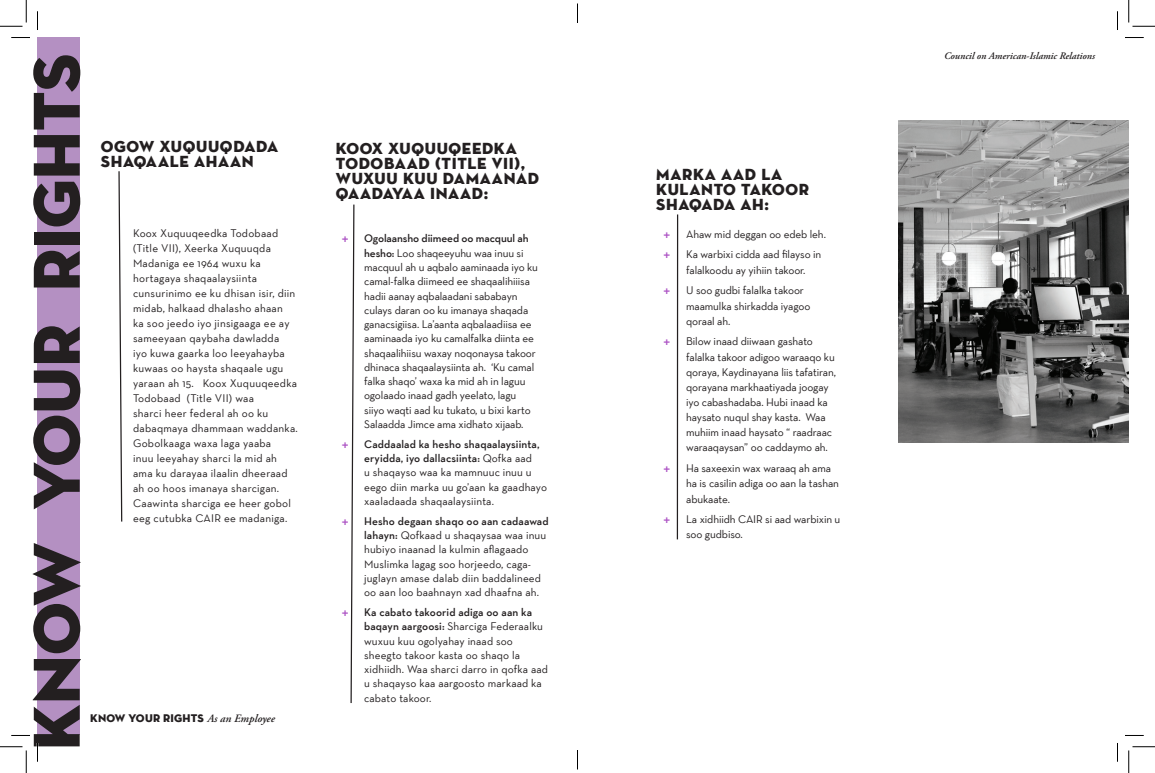
<style>
.page{position:relative;width:1155px;height:773px;background:#fff}
.page>*{position:absolute;margin:0;border:0;box-sizing:border-box;transform-origin:0 0}
.t1{font:67.5px "Neutra Disp Titling";color:#231f20}
.t2{font:16.25px/15px "Neutra Disp Titling";letter-spacing:.04em;color:#231f20}
.t3{font:11.25px/14.2px "Neutra Text";letter-spacing:-.005em;color:#231f20}
.t4{font:11.25px/15px "Neutra Text";letter-spacing:.02em;color:#231f20}
.t5{font:11.25px "Neutra Disp Titling";letter-spacing:.02em;color:#231f20}
.t6{font:700 11.25px "Helvetica Neue";color:#ac52c4}
.small_garamond{font:italic 600 10px "Adobe Garamond Pro";color:#231f20}
.s1{font-weight:600}
.s2{font-family:"Adobe Garamond Pro";font-weight:600;font-style:italic}
</style>
<div class="page">
<svg style="left:350px;top:204px;width:5px;height:499px"></svg>
<svg style="left:118px;top:171px;width:5px;height:351px"></svg>
<hr style="left:677px;top:214px;width:1px;height:325px;background:#231f20">
<img style="left:898px;top:120px;width:231px;height:322px">
<div style="left:37px;top:38px;width:43px;height:697px;background:#b490c2"></div>
<svg style="left:11px;top:37px;width:19px;height:1px"></svg>
<svg style="left:1125px;top:37px;width:19px;height:1px"></svg>
<svg style="left:11px;top:735px;width:19px;height:1px"></svg>
<svg style="left:1125px;top:735px;width:19px;height:1px"></svg>
<svg style="left:37px;top:11px;width:1px;height:19px"></svg>
<svg style="left:37px;top:743px;width:1px;height:18px"></svg>
<svg style="left:1117px;top:11px;width:1px;height:19px"></svg>
<svg style="left:1117px;top:743px;width:1px;height:18px"></svg>
<svg style="left:0;top:0;width:27px;height:27px"></svg>
<svg style="left:0;top:746px;width:27px;height:26px"></svg>
<svg style="left:1129px;top:0;width:26px;height:27px"></svg>
<svg style="left:1129px;top:746px;width:26px;height:26px"></svg>
<svg style="left:577px;top:4px;width:1px;height:18px"></svg>
<svg style="left:577px;top:750px;width:1px;height:19px"></svg>
<p class="t1" style="left:14px;top:750px;width:698px;rotate:-90deg">KNOW YOUR RIGHTS</p>
<p class="t2" style="left:101px;top:139px;width:179px">OGOW XUQUUQDADA<br>SHAQAALE AHAAN</p>
<p class="t2" style="left:336px;top:141px;width:205px">KOOX XUQUUQEEDKA<br>TODOBAAD (TITLE VII),<br>WUXUU KUU DAMAANAD<br>QAADAYAA INAAD:</p>
<p class="t2" style="left:656px;top:167px;width:154px">MARKA AAD LA<br>KULANTO TAKOOR<br>SHAQADA AH:</p>
<p class="t4" style="left:133px;top:225px;width:166px">Koox Xuquuqeedka Todobaad (Title VII), Xeerka Xuquuqda<br>Madaniga ee 1964 wuxu ka hortagaya shaqaalaysiinta cunsurinimo ee ku dhisan isir, diin midab, halkaad dhalasho ahaan<br>ka soo jeedo iyo jinsigaaga ee ay sameeyaan qaybaha dawladda<br>iyo kuwa gaarka loo leeyahayba kuwaas oo haysta shaqaale ugu yaraan ah 15. Koox Xuquuqeedka<br>Todobaad (Title VII) waa<br>sharci heer federal ah oo ku dabaqmaya dhammaan waddanka.<br>Gobolkaaga waxa laga yaaba<br>inuu leeyahay sharci la mid ah ama ku darayaa ilaalin dheeraad ah oo hoos imanaya sharcigan.<br>Caawinta sharciga ee heer gobol eeg cutubka CAIR ee madaniga.</p>
<p class="t6" style="left:664px;top:225px;width:8px">+</p>
<p class="t3" style="left:686px;top:226px;width:141px">Ahaw mid deggan oo edeb leh.</p>
<p class="t6" style="left:342px;top:229px;width:8px">+</p>
<p class="t3" style="left:364px;top:231px;width:175px"><span class="s1">Ogolaansho diimeed oo macquul ah hesho:</span> Loo shaqeeyuhu waa inuu si macquul ah u aqbalo aaminaada iyo ku camal-falka diimeed ee shaqaalihiiisa hadii aanay aqbalaadani sababayn culays daran oo ku imanaya shaqada ganacsigiisa. La’aanta aqbalaadiisa ee aaminaada iyo ku camalfalka diinta ee shaqaalihiisu waxay noqonaysa takoor dhinaca shaqaalaysiinta ah. ‘Ku camal falka shaqo’ waxa ka mid ah in laguu ogolaado inaad gadh yeelato, lagu siiyo waqti aad ku tukato, u bixi karto Salaadda Jimce ama xidhato xijaab.</p>
<p class="t6" style="left:342px;top:435px;width:8px">+</p>
<p class="t3" style="left:364px;top:436px;width:184px"><span class="s1">Caddaalad ka hesho shaqaalaysiinta, eryidda, iyo dallacsiinta:</span> Qofka aad<br>u shaqayso waa ka mamnuuc inuu u eego diin marka uu go’aan ka gaadhayo xaaladaada shaqaalaysiinta.</p>
<p class="t6" style="left:342px;top:512px;width:8px">+</p>
<p class="t3" style="left:364px;top:513px;width:186px"><span class="s1">Hesho degaan shaqo oo aan cadaawad lahayn:</span> Qofkaad u shaqaysaa waa inuu hubiyo inaanad la kulmin aflagaado Muslimka lagag soo horjeedo, caga&shy;juglayn amase dalab diin baddalineed oo aan loo baahnayn xad dhaafna ah.</p>
<p class="t6" style="left:342px;top:603px;width:8px">+</p>
<p class="t3" style="left:364px;top:605px;width:185px"><span class="s1">Ka cabato takoorid adiga oo aan ka baqayn aargoosi:</span> Sharciga Federaalku wuxuu kuu ogolyahay inaad soo sheegto takoor kasta oo shaqo la xidhiidh. Waa sharci darro in qofka aad u shaqayso kaa aargoosto markaad ka cabato takoor.</p>
<p class="t6" style="left:664px;top:245px;width:8px">+</p>
<p class="t3" style="left:686px;top:247px;width:137px;line-height:15.1px">Ka warbixi cidda aad filayso in falalkoodu ay yihiin takoor.</p>
<p class="t6" style="left:664px;top:281px;width:8px">+</p>
<p class="t3" style="left:686px;top:283px;width:126px;line-height:15.1px">U soo gudbi falalka takoor maamulka shirkadda iyagoo qoraal ah.</p>
<p class="t6" style="left:664px;top:332px;width:8px">+</p>
<p class="t3" style="left:686px;top:334px;width:151px;line-height:15.1px">Bilow inaad diiwaan gashato falalka takoor adigoo waraaqo ku qoraya, Kaydinayana liis tafatiran, qorayana markhaatiyada joogay iyo cabashadaba. Hubi inaad ka haysato nuqul shay kasta. Waa muhiim inaad haysato “ raadraac waraaqaysan” oo caddaymo ah.</p>
<p class="t6" style="left:664px;top:459px;width:8px">+</p>
<p class="t3" style="left:686px;top:460px;width:154px;line-height:15.1px">Ha saxeexin wax waraaq ah ama ha is casilin adiga oo aan la tashan abukaate.</p>
<p class="t6" style="left:664px;top:510px;width:8px">+</p>
<p class="t3" style="left:686px;top:511px;width:156px;line-height:15.1px">La xidhiidh CAIR si aad warbixin u soo gudbiso.</p>
<p class="t5" style="left:90px;top:710px;width:186px">KNOW YOUR RIGHTS <span class="s2">As an Employee</span></p>
<p class="small_garamond" style="left:944px;top:50px;width:152px">Council on American-Islamic Relations</p>
</div>
